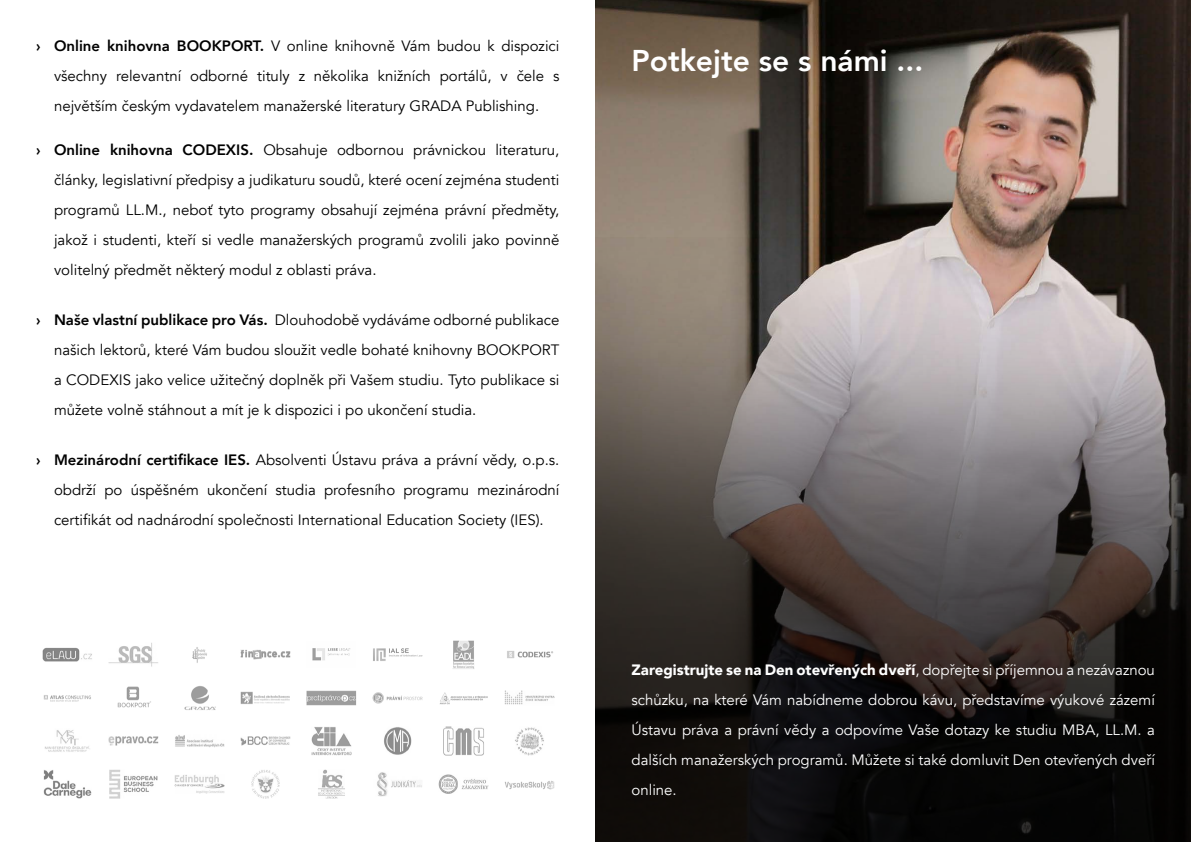
<style>
.page{position:relative;width:1191px;height:842px;background:#fff}
.page>*{position:absolute;margin:0;border:0;box-sizing:border-box;transform-origin:0 0}
.t1{font:800 30px "Avenir";color:#fff}
.t2{font:15px/30px "Avenir";color:#000;text-align:justify}
.t3{font:15px/30px "Avenir";color:#fff;text-align:justify}
.s1{font-weight:800}
.s2{font-weight:900}
</style>
<div class="page">
<img style="left:595px;top:0;width:596px;height:237px">
<img style="left:42px;top:640px;width:513px;height:159px">
<img style="left:595px;top:237px;width:596px;height:605px">
<p class="t2" style="left:54px;top:31px;width:507px;text-indent:-18px"><span class="s1">› Online knihovna BOOKPORT.</span> V online knihovně Vám budou k dispozici všechny relevantní odborné tituly z několika knižních portálů, v čele s největším českým vydavatelem manažerské literatury GRADA Publishing.</p>
<p class="t2" style="left:54px;top:135px;width:507px;text-indent:-18px"><span class="s1">› Online knihovna CODEXIS.</span> Obsahuje odbornou právnickou literaturu, články, legislativní předpisy a judikaturu soudů, které ocení zejména studenti programů LL.M., neboť tyto programy obsahují zejména právní předměty, jakož i studenti, kteří si vedle manažerských programů zvolili jako povinně volitelný předmět některý modul z oblasti práva.</p>
<p class="t2" style="left:54px;top:305px;width:507px;text-indent:-18px"><span class="s1">› Naše vlastní publikace pro Vás.</span> Dlouhodobě vydáváme odborné publikace našich lektorů, které Vám budou sloužit vedle bohaté knihovny BOOKPORT a CODEXIS jako velice užitečný doplněk při Vašem studiu. Tyto publikace si můžete volně stáhnout a mít je k dispozici i po ukončení studia.</p>
<p class="t2" style="left:54px;top:445px;width:507px;text-indent:-18px"><span class="s1">› Mezinárodní certifikace IES.</span> Absolventi Ústavu práva a právní vědy, o.p.s. obdrží po úspěšném ukončení studia profesního programu mezinárodní certifikát od nadnárodní společnosti International Education Society (IES).</p>
<h1 class="t1" style="left:631px;top:37px;width:293px">Potkejte se s námi ...</h1>
<p class="t3" style="left:631px;top:655px;width:525px"><span class="s2">Zaregistrujte se na Den otevřených dveří</span>, dopřejte si příjemnou a nezávaznou schůzku, na které Vám nabídneme dobrou kávu, představíme výukové zázemí Ústavu práva a právní vědy a odpovíme Vaše dotazy ke studiu MBA, LL.M. a dalších manažerských programů. Můžete si také domluvit Den otevřených dveří online.</p>
</div>
